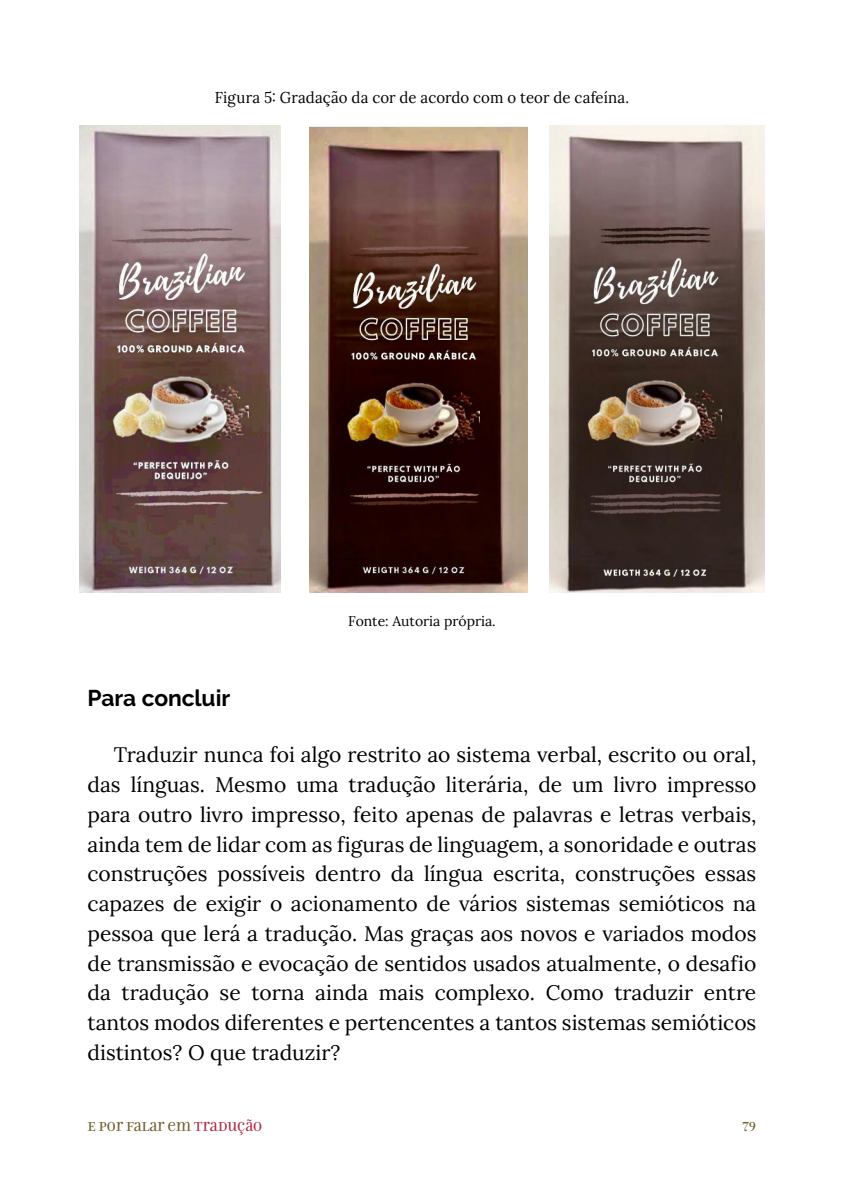
<style>
.page{position:relative;width:844px;height:1191px;background:#fff}
.page>*{position:absolute;margin:0;border:0;box-sizing:border-box;transform-origin:0 0}
.Sub1{font:700 22.75px "Raleway";letter-spacing:-.005em;color:#000}
.texto{font:21px/29.8px "Lora";color:#000;text-align:justify}
.legenda_top{font:15.75px "Lora";letter-spacing:.005em;color:#000;scale:.95 1}
.t1{font:14px "Filosofia Unicase OT";color:#705c29}
.fonte{font:14px "Lora";color:#000}
.s1{color:#af2642}
</style>
<div class="page">
<img style="left:79px;top:125px;width:201px;height:467px">
<img style="left:309px;top:126px;width:218px;height:466px">
<img style="left:549px;top:125px;width:215px;height:467px">
<p class="legenda_top" style="left:215px;top:86px;width:437px">Figura 5: Gradação da cor de acordo com o teor de cafeína.</p>
<p class="fonte" style="left:348px;top:611px;width:149px">Fonte: Autoria própria.</p>
<p class="Sub1" style="left:88px;top:685px;width:144px">Para concluir</p>
<p class="texto" style="left:88px;top:738px;width:670px;text-indent:26px">Traduzir nunca foi algo restrito ao sistema verbal, escrito ou oral, das línguas. Mesmo uma tradução literária, de um livro impresso para outro livro impresso, feito apenas de palavras e letras verbais, ainda tem de lidar com as figuras de linguagem, a sonoridade e outras construções possíveis dentro da língua escrita, construções essas capazes de exigir o acionamento de vários sistemas semióticos na pessoa que lerá a tradução. Mas graças aos novos e variados modos de transmissão e evocação de sentidos usados atualmente, o desafio da tradução se torna ainda mais complexo. Como traduzir entre tantos modos diferentes e pertencentes a tantos sistemas semióticos distintos? O que traduzir?</p>
<p class="t1" style="left:88px;top:1118px;width:176px">E POR FALAR EM <span class="s1">TRADUÇÃO</span></p>
<p class="t1" style="left:741px;top:1118px;width:16px">79</p>
</div>
